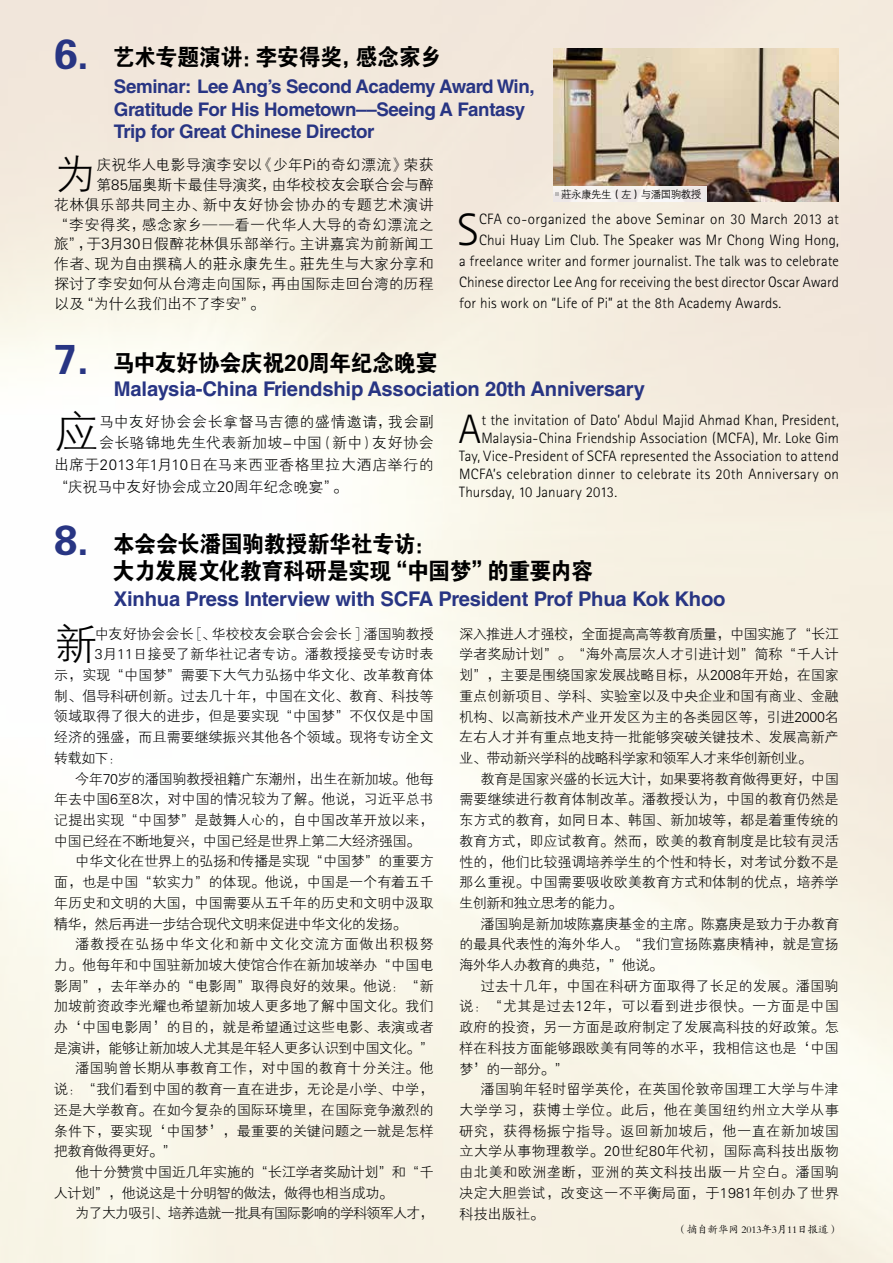
<style>
.page{position:relative;width:893px;height:1263px;background:#fff}
.page>*{position:absolute;margin:0;border:0;box-sizing:border-box;transform-origin:0 0}
.t1{font:300 45.45px "Rotis Sans Serif";color:#000}
.t2{font:45.15px "FZXH1 JW GB1 0";color:#000}
.t3{font:42.9px "FZXH1 JW GB1 0";color:#000}
.t4{font:42.45px "FZXH1 JW GB1 0";color:#000}
.t5{font:42px "FZDHTJW GB1 0";color:#283583}
.t6{font:300 41.1px "Rotis Sans Serif";color:#000}
.t7{font:23.25px/27px "FZDHTJW GB1 0";letter-spacing:-.02em;color:#000;scale:.94 1}
.t8{font:700 20.25px "Helvetica LT Std";letter-spacing:-.01em;color:#283583}
.t9{font:700 18.75px/22.5px "Helvetica LT Std";letter-spacing:-.02em;color:#283583}
.t10{font:300 15px "Rotis Sans Serif";letter-spacing:.01em;color:#000}
.t11{font:15px "FZXH1 JW GB1 0";letter-spacing:.01em;color:#000}
.t12{font:15px "FZXH1 JW GB1 0";letter-spacing:-.01em;color:#000}
.t13{font:15px "FZXH1 JW GB1 0";letter-spacing:.03em;color:#000}
.t14{font:15px "FZXH1 JW GB1 0";letter-spacing:.035em;color:#000}
.t15{font:15px "FZXH1 JW GB1 0";letter-spacing:-.02em;color:#000}
.t16{font:15px "FZXH1 JW GB1 0";letter-spacing:-.025em;color:#000}
.t17{font:14.25px/20.7px "FZXH1 JW GB1 0";letter-spacing:-.015em;color:#000;text-align:justify}
.t18{font:14.25px "FZXH1 JW GB1 0";letter-spacing:-.05em;color:#000}
.t19{font:14.25px "FZXH1 JW GB1 0";letter-spacing:-.035em;color:#000}
.t20{font:14.25px "FZXH1 JW GB1 0";letter-spacing:.005em;color:#000}
.t21{font:14.25px "FZXH1 JW GB1 0";letter-spacing:-.07em;color:#000}
.t22{font:14.25px "FZXH1 JW GB1 0";letter-spacing:.05em;color:#000}
.t23{font:10.5px "FZKTJW GB1 0";letter-spacing:-.01em;color:#000}
.t24{font:10.5px "FZZDXJW GB1 0";letter-spacing:-.05em;color:#000}
.s1{font-family:"ST Xihei"}
.s2{font-family:"FZZDXFW GB1 0"}
</style>
<div class="page">
<img style="left:0;top:0;width:893px;height:1263px">
<img style="left:553px;top:49px;width:286px;height:153px">
<div style="left:553px;top:186px;width:153px;height:16px;background:#f5f2ef"></div>
<svg style="left:555px;top:192px;width:4px;height:4px"></svg>
<h3 class="t5" style="left:54px;top:32px;width:36px">6.</h3>
<h3 class="t7" style="left:113px;top:45px;width:351px">艺术专题演讲：李安得奖，感念家乡</h3>
<h3 class="t9" style="left:114px;top:75px;width:422px">Seminar: Lee Ang’s Second Academy Award Win,<br>Gratitude For His Hometown––Seeing A Fantasy<br>Trip for Great Chinese Director</h3>
<h3 class="t4" style="left:54px;top:152px;width:44px">为</h3>
<p class="t11" style="left:96px;top:157px;width:339px">庆祝华人电影导演李安以《少年Pi的奇幻漂流》荣获</p>
<p class="t12" style="left:96px;top:177px;width:339px">第85届奥斯卡最佳导演奖，由华校校友会联合会与醉</p>
<p class="t13" style="left:54px;top:197px;width:381px">花林俱乐部共同主办、新中友好协会协办的专题艺术演讲</p>
<p class="t14" style="left:54px;top:216px;width:381px">“李安得奖，感念家乡——看一代华人大导的奇幻漂流之</p>
<p class="t12" style="left:54px;top:236px;width:381px">旅”，于3月30日假醉花林俱乐部举行。主讲嘉宾为前新闻工</p>
<p class="t11" style="left:54px;top:256px;width:381px">作者、现为自由撰稿人的<span class="s1">莊</span>永康先生。<span class="s1">莊</span>先生与大家分享和</p>
<p class="t15" style="left:54px;top:276px;width:381px">探讨了李安如何从台湾走向国际，再由国际走回台湾的历程</p>
<p class="t16" style="left:54px;top:296px;width:212px">以及“为什么我们出不了李安”。</p>
<h3 class="t5" style="left:54px;top:337px;width:36px">7.</h3>
<h3 class="t7" style="left:113px;top:351px;width:347px">马中友好协会庆祝20周年纪念晚宴</h3>
<p class="t24" style="left:561px;top:188px;width:142px"><span class="s2">庄</span>永康先生（左）与潘国驹教授</p>
<h1 class="t1" style="left:457px;top:203px;width:23px">S</h1>
<p class="t10" style="left:479px;top:210px;width:361px">CFA co-organized the above Seminar on 30 March 2013 at</p>
<p class="t10" style="left:479px;top:231px;width:361px">Chui Huay Lim Club. The Speaker was Mr Chong Wing Hong,</p>
<p class="t10" style="left:459px;top:252px;width:381px">a freelance writer and former journalist. The talk was to celebrate</p>
<p class="t10" style="left:459px;top:273px;width:381px">Chinese director Lee Ang for receiving the best director Oscar Award</p>
<p class="t10" style="left:459px;top:294px;width:324px">for his work on “Life of Pi” at the 8th Academy Awards.</p>
<h3 class="t8" style="left:114px;top:377px;width:533px">Malaysia-China Friendship Association 20th Anniversary</h3>
<h2 class="t2" style="left:54px;top:408px;width:47px">应</h2>
<p class="t14" style="left:99px;top:413px;width:336px">马中友好协会会长拿督马吉德的盛情邀请，我会副</p>
<p class="t13" style="left:99px;top:435px;width:336px">会长骆锦地先生代表新加坡-中国（新中）友好协会</p>
<p class="t11" style="left:54px;top:457px;width:381px">出席于2013年1月10日在马来西亚香格里拉大酒店举行的</p>
<p class="t11" style="left:54px;top:479px;width:295px">“庆祝马中友好协会成立20周年纪念晚宴”。</p>
<h3 class="t6" style="left:459px;top:406px;width:24px">A</h3>
<p class="t10" style="left:481px;top:411px;width:359px">t the invitation of Dato’ Abdul Majid Ahmad Khan, President,</p>
<p class="t10" style="left:481px;top:429px;width:359px">Malaysia-China Friendship Association (MCFA), Mr. Loke Gim</p>
<p class="t10" style="left:459px;top:447px;width:381px">Tay, Vice-President of SCFA represented the Association to attend</p>
<p class="t10" style="left:459px;top:465px;width:381px">MCFA’s celebration dinner to celebrate its 20th Anniversary on</p>
<p class="t10" style="left:459px;top:483px;width:159px">Thursday, 10 January 2013.</p>
<h3 class="t5" style="left:54px;top:517px;width:36px">8.</h3>
<h3 class="t7" style="left:113px;top:531px;width:512px">本会会长潘国驹教授新华社专访：<br>大力发展文化教育科研是实现“中国梦”的重要内容</h3>
<h3 class="t8" style="left:114px;top:586px;width:613px">Xinhua Press Interview with SCFA President Prof Phua Kok Khoo</h3>
<h3 class="t3" style="left:54px;top:621px;width:44px">新</h3>
<p class="t17" style="left:95px;top:624px;width:340px">中友好协会会长［、华校校友会联合会会长］潘国驹教授</p>
<p class="t20" style="left:95px;top:647px;width:340px">3月11日接受了新华社记者专访。潘教授接受专访时表</p>
<p class="t17" style="left:54px;top:665px;width:381px">示，实现“中国梦”需要下大气力弘扬中华文化、改革教育体</p>
<p class="t17" style="left:54px;top:686px;width:381px">制、倡导科研创新。过去几十年，中国在文化、教育、科技等</p>
<p class="t17" style="left:54px;top:707px;width:381px">领域取得了很大的进步，但是要实现“中国梦”不仅仅是中国</p>
<p class="t17" style="left:54px;top:727px;width:381px">经济的强盛，而且需要继续振兴其他各个领域。现将专访全文</p>
<p class="t17" style="left:54px;top:748px;width:70px">转载如下：</p>
<p class="t19" style="left:75px;top:771px;width:360px">今年70岁的潘国驹教授祖籍广东潮州，出生在新加坡。他每</p>
<p class="t17" style="left:54px;top:789px;width:381px">年去中国6至8次，对中国的情况较为了解。他说，习近平总书</p>
<p class="t17" style="left:54px;top:810px;width:381px">记提出实现“中国梦”是鼓舞人心的，自中国改革开放以来，</p>
<p class="t18" style="left:54px;top:833px;width:368px">中国已经在不断地复兴，中国已经是世界上第二大经济强国。</p>
<p class="t19" style="left:75px;top:854px;width:360px">中华文化在世界上的弘扬和传播是实现“中国梦”的重要方</p>
<p class="t17" style="left:54px;top:872px;width:381px">面，也是中国“软实力”的体现。他说，中国是一个有着五千</p>
<p class="t17" style="left:54px;top:893px;width:381px">年历史和文明的大国，中国需要从五千年的历史和文明中汲取</p>
<p class="t18" style="left:54px;top:916px;width:354px">精华，然后再进一步结合现代文明来促进中华文化的发扬。</p>
<p class="t22" style="left:75px;top:936px;width:360px">潘教授在弘扬中华文化和新中文化交流方面做出积极努</p>
<p class="t17" style="left:54px;top:955px;width:381px">力。他每年和中国驻新加坡大使馆合作在新加坡举办“中国电</p>
<p class="t17" style="left:54px;top:976px;width:381px">影周”，去年举办的“电影周”取得良好的效果。他说：“新</p>
<p class="t17" style="left:54px;top:996px;width:381px">加坡前资政李光耀也希望新加坡人更多地了解中国文化。我们</p>
<p class="t17" style="left:54px;top:1017px;width:381px">办‘中国电影周’的目的，就是希望通过这些电影、表演或者</p>
<p class="t18" style="left:54px;top:1040px;width:381px">是演讲，能够让新加坡人尤其是年轻人更多认识到中国文化。”</p>
<p class="t20" style="left:75px;top:1061px;width:360px">潘国驹曾长期从事教育工作，对中国的教育十分关注。他</p>
<p class="t17" style="left:54px;top:1079px;width:381px">说：“我们看到中国的教育一直在进步，无论是小学、中学，</p>
<p class="t17" style="left:54px;top:1100px;width:381px">还是大学教育。在如今复杂的国际环境里，在国际竞争激烈的</p>
<p class="t17" style="left:54px;top:1121px;width:381px">条件下，要实现‘中国梦’，最重要的关键问题之一就是怎样</p>
<p class="t18" style="left:54px;top:1144px;width:124px">把教育做得更好。”</p>
<p class="t19" style="left:75px;top:1164px;width:360px">他十分赞赏中国近几年实施的“长江学者奖励计划”和“千</p>
<p class="t18" style="left:54px;top:1185px;width:341px">人计划”，他说这是十分明智的做法，做得也相当成功。</p>
<p class="t21" style="left:75px;top:1206px;width:360px">为了大力吸引、培养造就一批具有国际影响的学科领军人才，</p>
<p class="t17" style="left:459px;top:624px;width:381px">深入推进人才强校，全面提高高等教育质量，中国实施了“长江学者奖励计划”。“海外高层次人才引进计划”简称“千人计划”，主要是围绕国家发展战略目标，从2008年开始，在国家重点创新项目、学科、实验室以及中央企业和国有商业、金融机构、以高新技术产业开发区为主的各类园区等，引进2000名左右人才并有重点地支持一批能够突破关键技术、发展高新产业、带动新兴学科的战略科学家和领军人才来华创新创业。</p>
<p class="t17" style="left:459px;top:769px;width:381px;text-indent:21px">教育是国家兴盛的长远大计，如果要将教育做得更好，中国需要继续进行教育体制改革。潘教授认为，中国的教育仍然是东方式的教育，如同日本、韩国、新加坡等，都是着重传统的教育方式，即应试教育。然而，欧美的教育制度是比较有灵活性的，他们比较强调培养学生的个性和特长，对考试分数不是那么重视。中国需要吸收欧美教育方式和体制的优点，培养学生创新和独立思考的能力。</p>
<p class="t17" style="left:459px;top:914px;width:381px;text-indent:21px">潘国驹是新加坡陈嘉庚基金的主席。陈嘉庚是致力于办教育的最具代表性的海外华人。“我们宣扬陈嘉庚精神，就是宣扬海外华人办教育的典范，”他说。</p>
<p class="t17" style="left:459px;top:976px;width:381px;text-indent:21px">过去十几年，中国在科研方面取得了长足的发展。潘国驹说：“尤其是过去12年，可以看到进步很快。一方面是中国政府的投资，另一方面是政府制定了发展高科技的好政策。怎样在科技方面能够跟欧美有同等的水平，我相信这也是‘中国梦’的一部分。”</p>
<p class="t17" style="left:459px;top:1079px;width:381px;text-indent:21px">潘国驹年轻时留学英伦，在英国伦敦帝国理工大学与牛津大学学习，获博士学位。此后，他在美国纽约州立大学从事研究，获得杨振宁指导。返回新加坡后，他一直在新加坡国立大学从事物理教学。20世纪80年代初，国际高科技出版物由北美和欧洲垄断，亚洲的英文科技出版一片空白。潘国驹决定大胆尝试，改变这一不平衡局面，于1981年创办了世界科技出版社。</p>
<p class="t23" style="left:676px;top:1224px;width:164px">（摘自新华网 2013年3月11日报道）</p>
</div>
